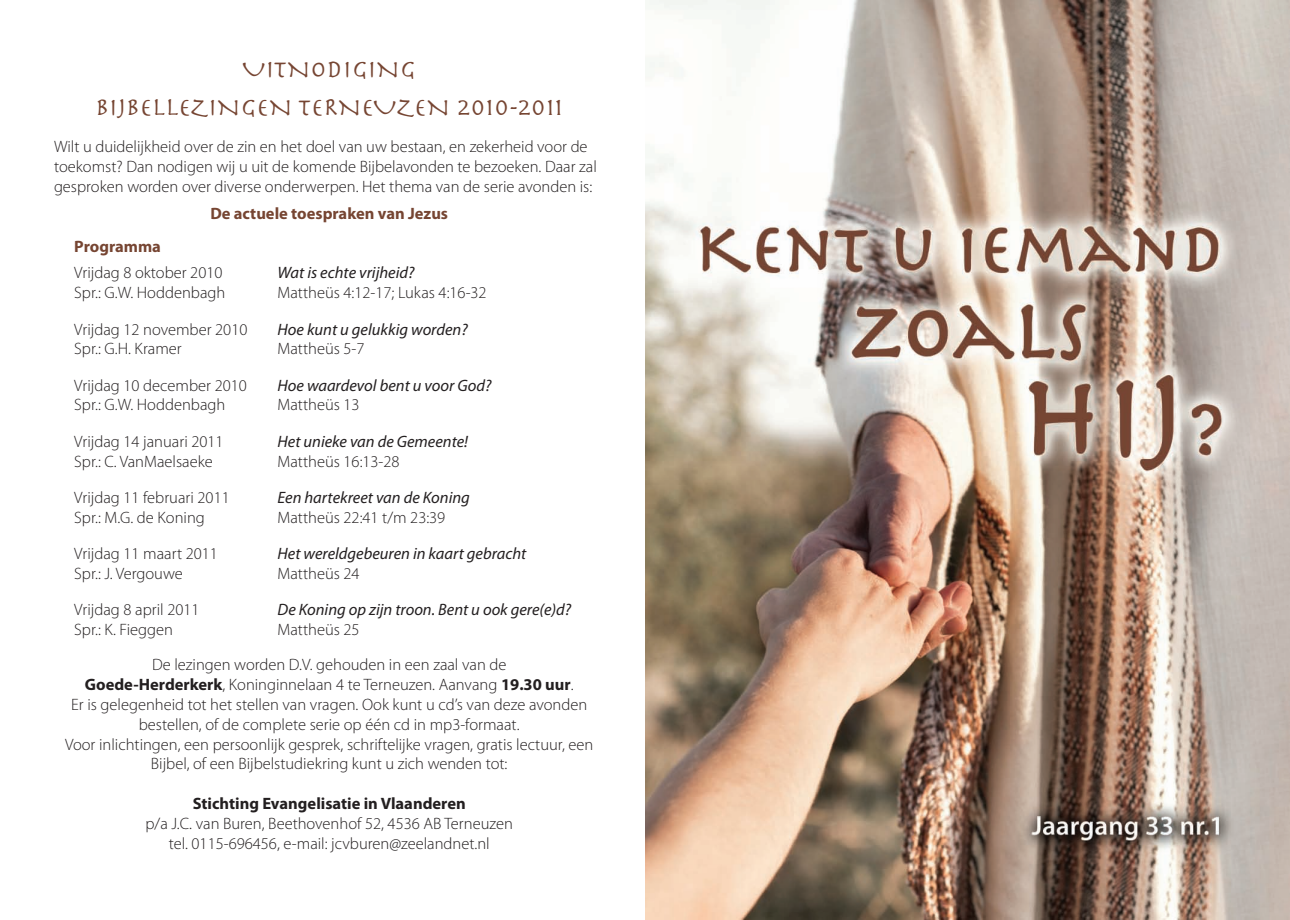
<style>
.page{position:relative;width:1290px;height:920px;background:#fff}
.page>*{position:absolute;margin:0;border:0;box-sizing:border-box;transform-origin:0 0}
.t1{font:25.5px/37.3px "Herculanum";color:#764532;text-align:center}
.t2{font:300 16.5px/19.8px "Myriad Pro";color:#231f20}
.t3{font:italic 16.5px "Myriad Pro";color:#231f20}
.t4{font:700 16.5px "Myriad Pro";color:#764532}
.t5{font:700 16.5px "Myriad Pro";color:#231f20}
.s1{font-weight:700}
</style>
<div class="page">
<img style="left:645px;top:0;width:645px;height:920px">
<h1 class="t1" style="left:95px;top:49px;width:469px">UITNODIGING<br>BIJBELLEZINGEN TERNEUZEN 2010-2011</h1>
<p class="t2" style="left:54px;top:137px;width:544px">Wilt u duidelijkheid over de zin en het doel van uw bestaan, en zekerheid voor de toekomst? Dan nodigen wij u uit de komende Bijbelavonden te bezoeken. Daar zal gesproken worden over diverse onderwerpen. Het thema van de serie avonden is:</p>
<p class="t4" style="left:210px;top:202px;width:239px">De actuele toespraken van Jezus</p>
<p class="t4" style="left:74px;top:236px;width:88px">Programma</p>
<p class="t2" style="left:74px;top:263px;width:150px">Vrijdag 8 oktober 2010</p>
<p class="t3" style="left:277px;top:263px;width:138px">Wat is echte vrijheid?</p>
<p class="t2" style="left:74px;top:283px;width:153px">Spr.: G.W. Hoddenbagh</p>
<p class="t2" style="left:277px;top:283px;width:211px">Mattheüs 4:12-17; Lukas 4:16-32</p>
<p class="t2" style="left:74px;top:319px;width:175px">Vrijdag 12 november 2010</p>
<p class="t3" style="left:277px;top:319px;width:192px">Hoe kunt u gelukkig worden?</p>
<p class="t2" style="left:74px;top:339px;width:109px">Spr.: G.H. Kramer</p>
<p class="t2" style="left:277px;top:339px;width:89px">Mattheüs 5-7</p>
<p class="t2" style="left:74px;top:375px;width:174px">Vrijdag 10 december 2010</p>
<p class="t3" style="left:277px;top:375px;width:215px">Hoe waardevol bent u voor God?</p>
<p class="t2" style="left:74px;top:395px;width:153px">Spr.: G.W. Hoddenbagh</p>
<p class="t2" style="left:277px;top:395px;width:84px">Mattheüs 13</p>
<p class="t2" style="left:74px;top:431px;width:151px">Vrijdag 14 januari 2011</p>
<p class="t3" style="left:277px;top:431px;width:192px">Het unieke van de Gemeente!</p>
<p class="t2" style="left:74px;top:451px;width:140px">Spr.: C. VanMaelsaeke</p>
<p class="t2" style="left:277px;top:451px;width:124px">Mattheüs 16:13-28</p>
<p class="t2" style="left:74px;top:487px;width:157px">Vrijdag 11 februari 2011</p>
<p class="t3" style="left:277px;top:487px;width:194px">Een hartekreet van de Koning</p>
<p class="t2" style="left:74px;top:507px;width:132px">Spr.: M.G. de Koning</p>
<p class="t2" style="left:277px;top:507px;width:169px">Mattheüs 22:41 t/m 23:39</p>
<p class="t2" style="left:74px;top:543px;width:145px">Vrijdag 11 maart 2011</p>
<p class="t3" style="left:277px;top:543px;width:250px">Het wereldgebeuren in kaart gebracht</p>
<p class="t2" style="left:74px;top:563px;width:110px">Spr.: J. Vergouwe</p>
<p class="t2" style="left:277px;top:563px;width:84px">Mattheüs 24</p>
<p class="t2" style="left:74px;top:599px;width:127px">Vrijdag 8 april 2011</p>
<p class="t3" style="left:277px;top:599px;width:295px">De Koning op zijn troon. Bent u ook gere(e)d?</p>
<p class="t2" style="left:74px;top:619px;width:100px">Spr.: K. Fieggen</p>
<p class="t2" style="left:152px;top:611px;width:356px;line-height:35.5px;text-indent:125px">Mattheüs 25<br>De lezingen worden D.V. gehouden in een zaal van de</p>
<p class="t2" style="left:65px;top:675px;width:530px;text-align:center"><span class="s1">Goede-Herderkerk</span>, Koninginnelaan 4 te Terneuzen. Aanvang <span class="s1">19.30 uur</span>.<br>Er is gelegenheid tot het stellen van vragen. Ook kunt u cd’s van deze avonden bestellen, of de complete serie op één cd in mp3-formaat.<br>Voor inlichtingen, een persoonlijk gesprek, schriftelijke vragen, gratis lectuur, een Bijbel, of een Bijbelstudiekring kunt u zich wenden tot:</p>
<p class="t5" style="left:193px;top:793px;width:275px">Stichting Evangelisatie in Vlaanderen</p>
<p class="t2" style="left:146px;top:813px;width:369px;text-align:center">p/a J.C. van Buren, Beethovenhof 52, 4536 AB Terneuzen tel. 0115-696456, e-mail: jcvburen@zeelandnet.nl</p>
</div>
